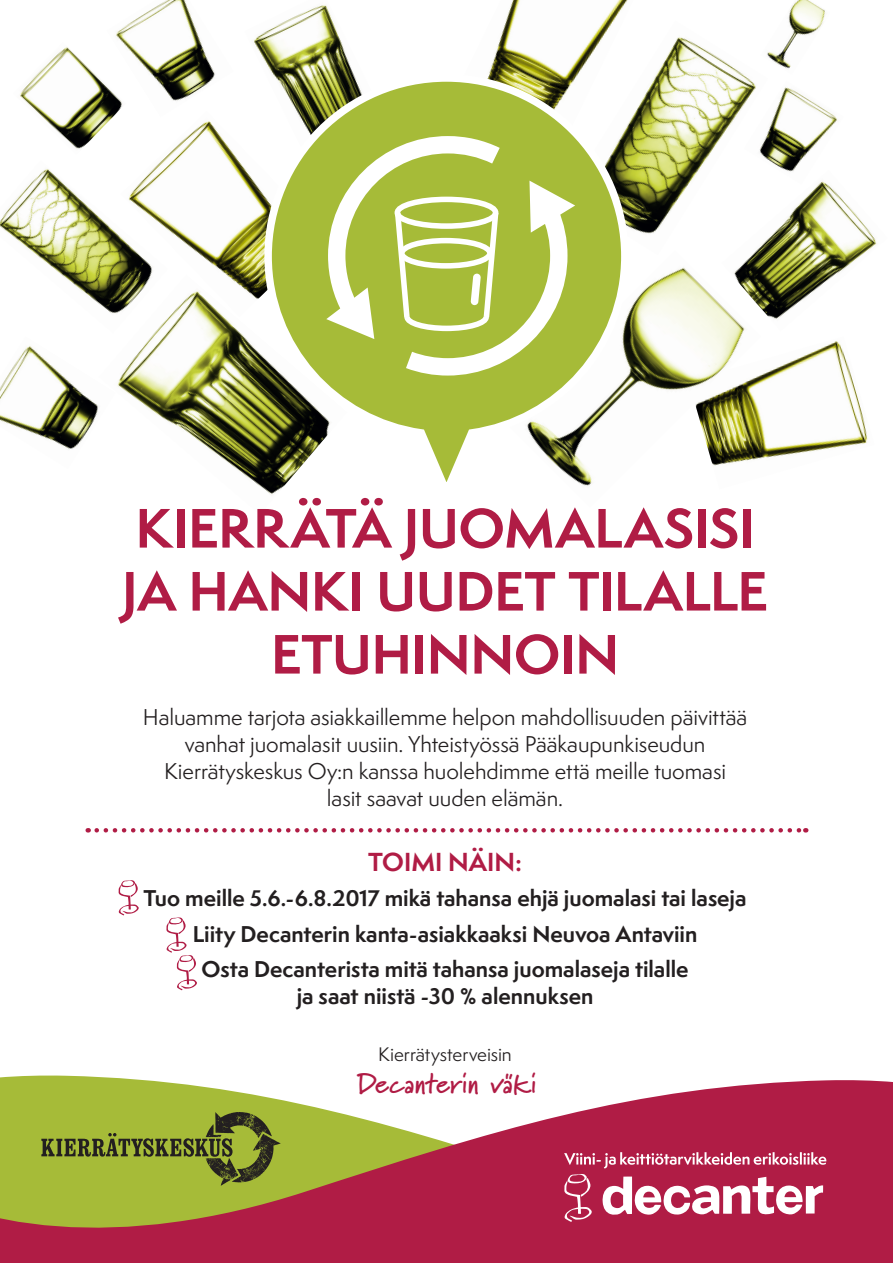
<style>
.page{position:relative;width:893px;height:1263px;background:#fff}
.page>*{position:absolute;margin:0;border:0;box-sizing:border-box;transform-origin:0 0}
.t1{font:700 51px "Semplicita Pro";letter-spacing:-.005em;color:#b01c45}
.t2{font:700 28.5px "Marydale";letter-spacing:-.005em;color:#b01c45}
.t3{font:700 24px "Semplicita Pro";color:#b01c45}
.t4{font:21px/27px "Semplicita Pro";letter-spacing:-.005em;color:#231f20;text-align:center}
.t5{font:700 21px/27px "Semplicita Pro";color:#231f20;text-align:center}
.t6{font:18px "Semplicita Pro";letter-spacing:-.005em;color:#231f20}
</style>
<div class="page">
<img style="left:490px;top:0;width:138px;height:70px">
<img style="left:761px;top:341px;width:107px;height:118px">
<img style="left:162px;top:121px;width:99px;height:154px">
<img style="left:118px;top:275px;width:143px;height:212px">
<img style="left:244px;top:5px;width:108px;height:151px">
<img style="left:565px;top:21px;width:187px;height:213px">
<img style="left:632px;top:267px;width:129px;height:199px">
<svg style="left:0;top:1075px;width:893px;height:188px;fill:#b01c45"></svg>
<img style="left:721px;top:170px;width:156px;height:161px">
<img style="left:744px;top:81px;width:100px;height:103px">
<svg style="left:41px;top:1112px;width:240px;height:74px;background:#8a9a32"></svg>
<img style="left:0;top:160px;width:168px;height:173px">
<img style="left:20px;top:47px;width:93px;height:102px">
<img style="left:107px;top:0;width:108px;height:117px">
<img style="left:767px;top:0;width:59px;height:69px">
<svg style="left:261px;top:70px;width:371px;height:425px"></svg>
<img style="left:0;top:346px;width:99px;height:103px">
<svg style="left:326px;top:136px;width:249px;height:240px"></svg>
<svg style="left:602px;top:1176px;width:221px;height:39px"></svg>
<svg style="left:564px;top:1174px;width:28px;height:48px"></svg>
<svg style="left:564px;top:1152px;width:262px;height:16px;background:#c55a78"></svg>
<svg style="left:118px;top:880px;width:21px;height:35px"></svg>
<svg style="left:166px;top:917px;width:31px;height:73px"></svg>
<svg style="left:97px;top:828px;width:709px;height:4px"></svg>
<p class="t1" style="left:136px;top:490px;width:620px">KIERRÄTÄ JUOMALASISI</p>
<p class="t1" style="left:122px;top:553px;width:647px">JA HANKI UUDET TILALLE</p>
<p class="t1" style="left:271px;top:616px;width:350px">ETUHINNOIN</p>
<p class="t4" style="left:143px;top:703px;width:606px">Haluamme tarjota asiakkaillemme helpon mahdollisuuden päivittää vanhat juomalasit uusiin. Yhteistyössä Pääkaupunkiseudun Kierrätyskeskus Oy:n kanssa huolehdimme että meille tuomasi<br>lasit saavat uuden elämän.</p>
<p class="t3" style="left:368px;top:844px;width:155px">TOIMI NÄIN:</p>
<p class="t5" style="left:144px;top:885px;width:604px">Tuo meille 5.6.-6.8.2017 mikä tahansa ehjä juomalasi tai laseja</p>
<p class="t5" style="left:193px;top:920px;width:506px">Liity Decanterin kanta-asiakkaaksi Neuvoa Antaviin</p>
<p class="t5" style="left:202px;top:956px;width:489px">Osta Decanterista mitä tahansa juomalaseja tilalle ja saat niistä -30 % alennuksen</p>
<p class="t6" style="left:378px;top:1041px;width:135px">Kierrätysterveisin</p>
<p class="t2" style="left:357px;top:1067px;width:181px">Decanterin väki</p>
</div>
